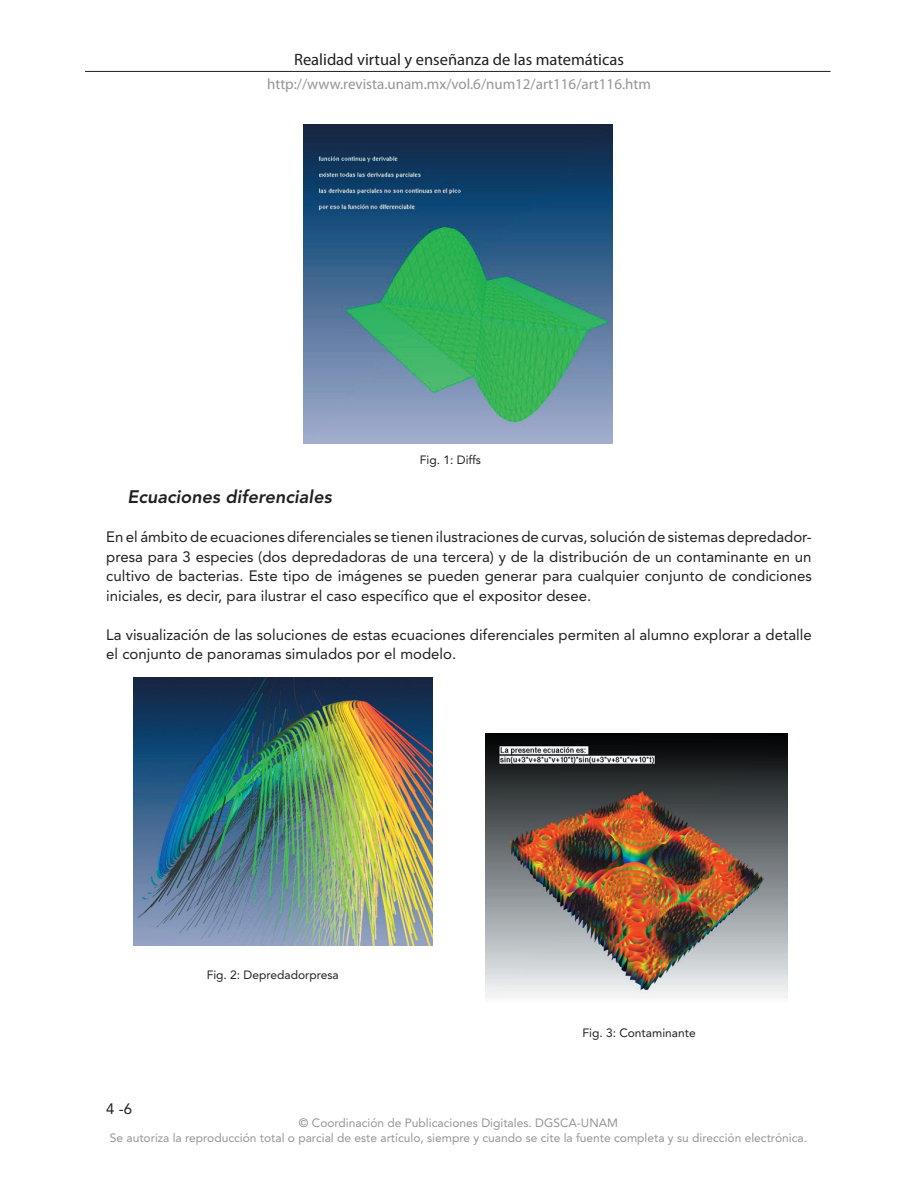
<style>
.page{position:relative;width:918px;height:1188px;background:#fff}
.page>*{position:absolute;margin:0;border:0;box-sizing:border-box;transform-origin:0 0}
.t1{font:italic 800 18px "Avenir";color:#231f20}
.t2{font:500 16.5px "Folio";color:#231f20}
.t3{font:15px/19.5px "Avenir";color:#231f20;text-align:justify}
.t4{font:500 15px "Folio";color:#939598}
.t5{font:12px/15px "Avenir";color:#939598;text-align:center}
.t6{font:12px "Avenir";color:#231f20}
.s1{color:#808285}
</style>
<div class="page">
<hr style="left:85px;top:71px;width:746px;height:1px;background:#231f20">
<img style="left:304px;top:124px;width:308px;height:319px">
<img style="left:134px;top:677px;width:299px;height:268px">
<img style="left:486px;top:733px;width:301px;height:265px">
<p class="t2" style="left:294px;top:51px;width:331px">Realidad virtual y enseñanza de las matemáticas</p>
<p class="t4" style="left:267px;top:76px;width:385px">http://www.revista.unam.mx/vol.6/num12/art116/art116.htm</p>
<p class="t6" style="left:420px;top:453px;width:63px">Fig. 1: Diffs</p>
<p class="t1" style="left:128px;top:486px;width:206px">Ecuaciones diferenciales</p>
<p class="t3" style="left:106px;top:527px;width:707px">En el ámbito de ecuaciones diferenciales se tienen ilustraciones de curvas, solución de sistemas depredador&shy;presa para 3 especies (dos depredadoras de una tercera) y de la distribución de un contaminante en un cultivo de bacterias. Este tipo de imágenes se pueden generar para cualquier conjunto de condiciones iniciales, es decir, para ilustrar el caso específico que el expositor desee.</p>
<p class="t3" style="left:106px;top:625px;width:707px">La visualización de las soluciones de estas ecuaciones diferenciales permiten al alumno explorar a detalle el conjunto de panoramas simulados por el modelo.</p>
<p class="t3" style="left:106px;top:1099px;width:27px">4 -6</p>
<p class="t6" style="left:207px;top:968px;width:134px">Fig. 2: Depredadorpresa</p>
<p class="t6" style="left:583px;top:1026px;width:115px">Fig. 3: Contaminante</p>
<p class="t5" style="left:110px;top:1116px;width:699px"><span class="s1">©</span> Coordinación de Publicaciones Digitales. DGSCA-UNAM<br>Se autoriza la reproducción total o parcial de este artículo, siempre y cuando se cite la fuente completa y su dirección electrónica.</p>
</div>
